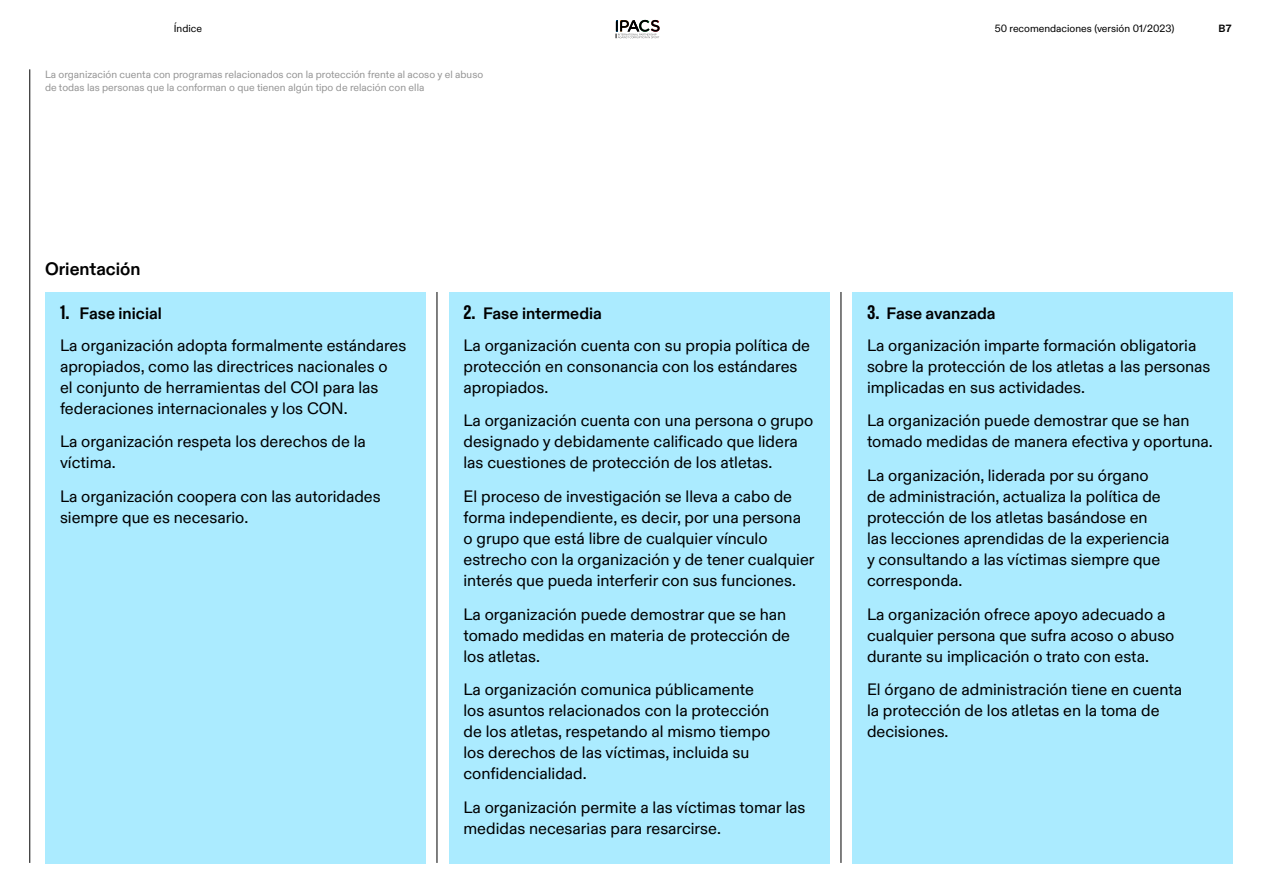
<style>
.page{position:relative;width:1263px;height:893px;background:#fff}
.page>*{position:absolute;margin:0;border:0;box-sizing:border-box;transform-origin:0 0}
.t1{font:700 18px "Olympic Sans";color:#000}
.t2{font:16.5px/21px "Olympic Sans";color:#000}
.t3{font:10.5px/13.5px "Olympic Sans";color:#969696}
.t4{font:10.5px "Olympic Sans";color:#000}
.t5{font:700 10.5px "Olympic Sans";color:#000}
.s1{font-family:"Olympic Headline";font-size:19.5px}
.s2{font-weight:700}
</style>
<div class="page">
<hr style="left:30px;top:69px;width:1px;height:794px;background:#000">
<div style="left:45px;top:292px;width:381px;height:571px;background:#abebff"></div>
<div style="left:448px;top:292px;width:381px;height:571px;background:#abebff"></div>
<div style="left:852px;top:292px;width:381px;height:571px;background:#abebff"></div>
<hr style="left:437px;top:292px;width:1px;height:571px;background:#000">
<hr style="left:841px;top:292px;width:1px;height:571px;background:#000">
<svg style="left:616px;top:20px;width:44px;height:18px"></svg>
<p class="t4" style="left:174px;top:20px;width:30px">Índice</p>
<p class="t4" style="left:995px;top:20px;width:181px">50 recomendaciones (versión 01/2023)</p>
<p class="t5" style="left:1218px;top:20px;width:14px">B7</p>
<p class="t3" style="left:45px;top:67px;width:440px">La organización cuenta con programas relacionados con la protección frente al acoso y el abuso de todas las personas que la conforman o que tienen algún tipo de relación con ella</p>
<p class="t1" style="left:45px;top:255px;width:97px">Orientación</p>
<p class="t2" style="left:60px;top:296px;width:348px;line-height:32.2px"><span class="s1">1.</span> <span class="s2">Fase inicial<br></span>La organización adopta formalmente estándares</p>
<p class="t2" style="left:60px;top:354px;width:329px">apropiados, como las directrices nacionales o el conjunto de herramientas del COI para las federaciones internacionales y los CON.</p>
<p class="t2" style="left:60px;top:430px;width:307px">La organización respeta los derechos de la víctima.</p>
<p class="t2" style="left:60px;top:485px;width:322px">La organización coopera con las autoridades siempre que es necesario.</p>
<p class="t2" style="left:463px;top:296px;width:348px;line-height:32.2px"><span class="s1">2.</span> <span class="s2">Fase intermedia<br></span>La organización cuenta con su propia política de</p>
<p class="t2" style="left:463px;top:354px;width:335px">protección en consonancia con los estándares apropiados.</p>
<p class="t2" style="left:463px;top:409px;width:351px">La organización cuenta con una persona o grupo designado y debidamente calificado que lidera las cuestiones de protección de los atletas.</p>
<p class="t2" style="left:463px;top:485px;width:353px">El proceso de investigación se lleva a cabo de forma independiente, es decir, por una persona<br>o grupo que está libre de cualquier vínculo estrecho con la organización y de tener cualquier interés que pueda interferir con sus funciones.</p>
<p class="t2" style="left:463px;top:602px;width:328px">La organización puede demostrar que se han tomado medidas en materia de protección de los atletas.</p>
<p class="t2" style="left:463px;top:678px;width:308px">La organización comunica públicamente los asuntos relacionados con la protección de los atletas, respetando al mismo tiempo los derechos de las víctimas, incluida su confidencialidad.</p>
<p class="t2" style="left:463px;top:795px;width:343px">La organización permite a las víctimas tomar las medidas necesarias para resarcirse.</p>
<p class="t2" style="left:867px;top:296px;width:331px;line-height:32.2px"><span class="s1">3.</span> <span class="s2">Fase avanzada<br></span>La organización imparte formación obligatoria</p>
<p class="t2" style="left:867px;top:354px;width:345px">sobre la protección de los atletas a las personas implicadas en sus actividades.</p>
<p class="t2" style="left:867px;top:409px;width:347px">La organización puede demostrar que se han tomado medidas de manera efectiva y oportuna.</p>
<p class="t2" style="left:867px;top:464px;width:304px">La organización, liderada por su órgano de administración, actualiza la política de protección de los atletas basándose en las lecciones aprendidas de la experiencia y consultando a las víctimas siempre que corresponda.</p>
<p class="t2" style="left:867px;top:602px;width:309px">La organización ofrece apoyo adecuado a cualquier persona que sufra acoso o abuso durante su implicación o trato con esta.</p>
<p class="t2" style="left:867px;top:678px;width:317px">El órgano de administración tiene en cuenta la protección de los atletas en la toma de decisiones.</p>
</div>
